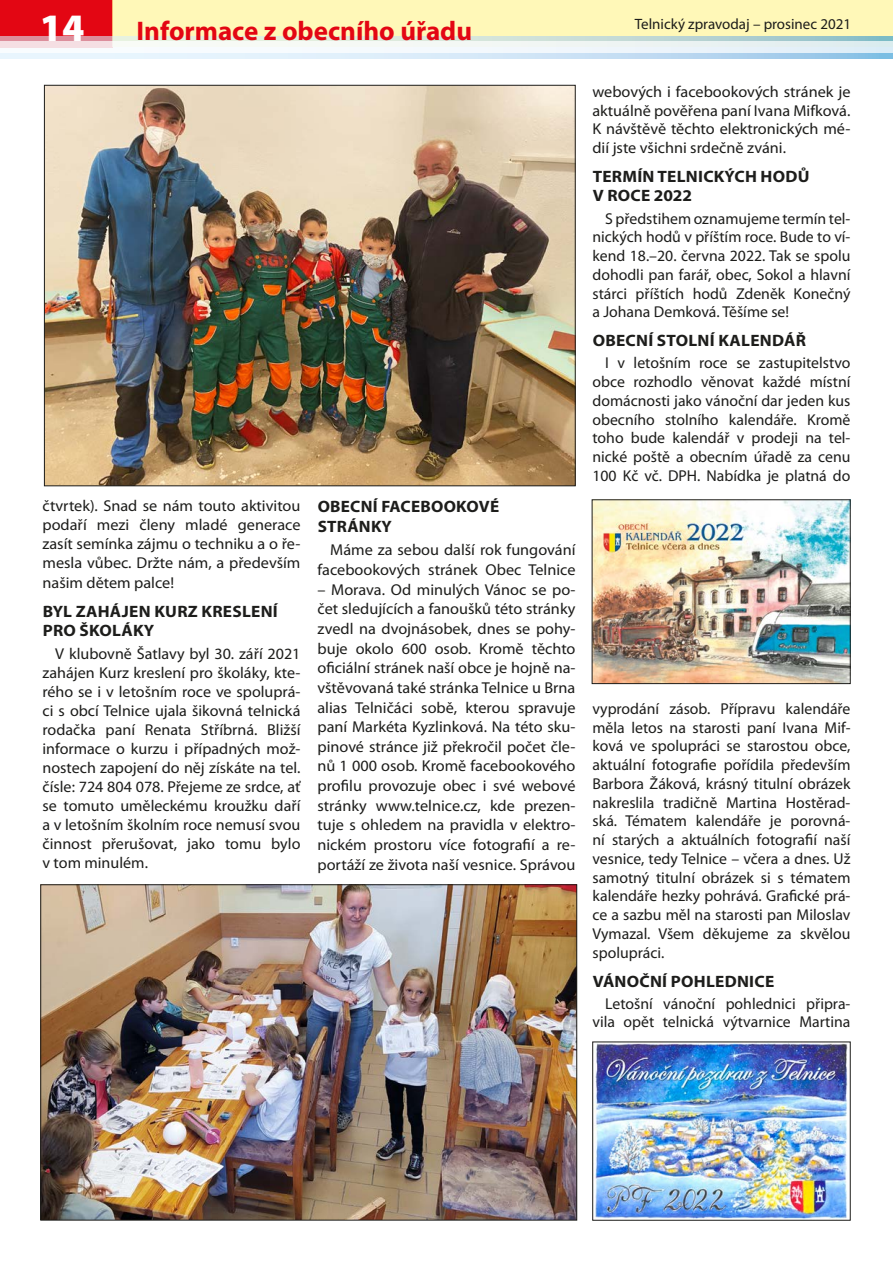
<style>
.page{position:relative;width:893px;height:1263px;background:#fff}
.page>*{position:absolute;margin:0;border:0;box-sizing:border-box;transform-origin:0 0}
.t1{font:900 39px "Myriad Pro";color:#fff}
.t2{font:700 27px "Myriad Pro";color:#e30613}
.t3{font:700 16.5px/19.8px "Myriad Pro";letter-spacing:.015em;color:#1d1d1b;scale:1.05 1}
.t4{font:700 16.5px/20.4px "Myriad Pro";letter-spacing:.015em;color:#1d1d1b;scale:1.04 1}
.t5{font:15.75px/18.8px "Myriad Pro";color:#1d1d1b;text-align:justify}
.t6{font:15px "Myriad Pro";color:#1d1d1b}
</style>
<div class="page">
<div style="left:0;top:0;width:112px;height:47px;background:#e30613"></div>
<div style="left:112px;top:0;width:781px;height:47px;background:#fff8b8"></div>
<svg style="left:0;top:37px;width:893px;height:21px;background:#cfdfe6"></svg>
<svg style="left:0;top:42px;width:893px;height:11px;fill:#f4f7f7"></svg>
<img style="left:46px;top:87px;width:527px;height:397px">
<img style="left:42px;top:886px;width:533px;height:332px">
<img style="left:594px;top:501px;width:254px;height:181px">
<div style="left:592px;top:499px;width:258px;height:185px;border:1px solid #1d1d1b"></div>
<img style="left:594px;top:1044px;width:254px;height:174px">
<h1 class="t1" style="left:40px;top:1px;width:46px">14</h1>
<h2 class="t2" style="left:136px;top:14px;width:337px">Informace z obecního úřadu</h2>
<p class="t6" style="left:635px;top:14px;width:218px">Telnický zpravodaj – prosinec 2021</p>
<p class="t5" style="left:43px;top:496px;width:259px">čtvrtek). Snad se nám touto aktivitou podaří mezi členy mladé generace zasít semínka zájmu o techniku a o ře&shy;mesla vůbec. Držte nám, a především našim dětem palce!</p>
<p class="t3" style="left:43px;top:601px;width:225px">BYL ZAHÁJEN KURZ KRESLENÍ<br>PRO ŠKOLÁKY</p>
<p class="t5" style="left:43px;top:644px;width:259px;text-indent:13px">V klubovně Šatlavy byl 30. září 2021 zahájen Kurz kreslení pro školáky, kte&shy;rého se i v letošním roce ve spoluprá&shy;ci s obcí Telnice ujala šikovná telnická rodačka paní Renata Stříbrná. Bližší informace o kurzu i případných mož&shy;nostech zapojení do něj získáte na tel. čísle: 724 804 078. Přejeme ze srdce, ať se tomuto uměleckému kroužku daří a v letošním školním roce nemusí svou činnost přerušovat, jako tomu bylo v tom minulém.</p>
<p class="t4" style="left:318px;top:496px;width:176px">OBECNÍ FACEBOOKOVÉ<br>STRÁNKY</p>
<p class="t5" style="left:317px;top:540px;width:259px;line-height:19.6px;text-align:right">Máme za sebou další rok fungování facebookových stránek Obec Telnice</p>
<p class="t5" style="left:317px;top:579px;width:259px;line-height:19.6px">– Morava. Od minulých Vánoc se po&shy;čet sledujících a fanoušků této stránky zvedl na dvojnásobek, dnes se pohy&shy;buje okolo 600 osob. Kromě těchto oficiální stránek naší obce je hojně na&shy;vštěvovaná také stránka Telnice u Brna alias Telničáci sobě, kterou spravuje paní Markéta Kyzlinková. Na této sku&shy;pinové stránce již překročil počet čle&shy;nů 1 000 osob. Kromě facebookového profilu provozuje obec i své webové stránky www.telnice.cz, kde prezen&shy;tuje s ohledem na pravidla v elektro&shy;nickém prostoru více fotografií a re&shy;portáží ze života naší vesnice. Správou</p>
<p class="t5" style="left:592px;top:82px;width:259px">webových i facebookových stránek je aktuálně pověřena paní Ivana Mifková.<br>K návštěvě těchto elektronických mé&shy;dií jste všichni srdečně zváni.</p>
<p class="t3" style="left:593px;top:166px;width:208px">TERMÍN TELNICKÝCH HODŮ<br>V ROCE 2022</p>
<p class="t5" style="left:592px;top:209px;width:259px;text-indent:13px">S předstihem oznamujeme termín tel&shy;nických hodů v příštím roce. Bude to ví&shy;kend 18.–20. června 2022. Tak se spolu dohodli pan farář, obec, Sokol a hlavní stárci příštích hodů Zdeněk Konečný a Johana Demková. Těšíme se!</p>
<p class="t3" style="left:593px;top:330px;width:205px">OBECNÍ STOLNÍ KALENDÁŘ</p>
<p class="t5" style="left:592px;top:353px;width:259px;text-indent:13px">I v letošním roce se zastupitelstvo obce rozhodlo věnovat každé místní domácnosti jako vánoční dar jeden kus obecního stolního kalendáře. Kromě toho bude kalendář v prodeji na tel&shy;nické poště a obecním úřadě za cenu 100 Kč vč. DPH. Nabídka je platná do</p>
<p class="t5" style="left:592px;top:699px;width:259px">vyprodání zásob. Přípravu kalendáře měla letos na starosti paní Ivana Mif&shy;ková ve spolupráci se starostou obce, aktuální fotografie pořídila především Barbora Žáková, krásný titulní obrázek nakreslila tradičně Martina Hostěrad&shy;ská. Tématem kalendáře je porovná&shy;ní starých a aktuálních fotografií naší vesnice, tedy Telnice – včera a dnes. Už samotný titulní obrázek si s tématem kalendáře hezky pohrává. Grafické prá&shy;ce a sazbu měl na starosti pan Miloslav Vymazal. Všem děkujeme za skvělou spolupráci.</p>
<p class="t3" style="left:593px;top:970px;width:174px">VÁNOČNÍ POHLEDNICE</p>
<p class="t5" style="left:592px;top:994px;width:259px;text-align:right">Letošní vánoční pohlednici připra&shy;vila opět telnická výtvarnice Martina</p>
</div>
